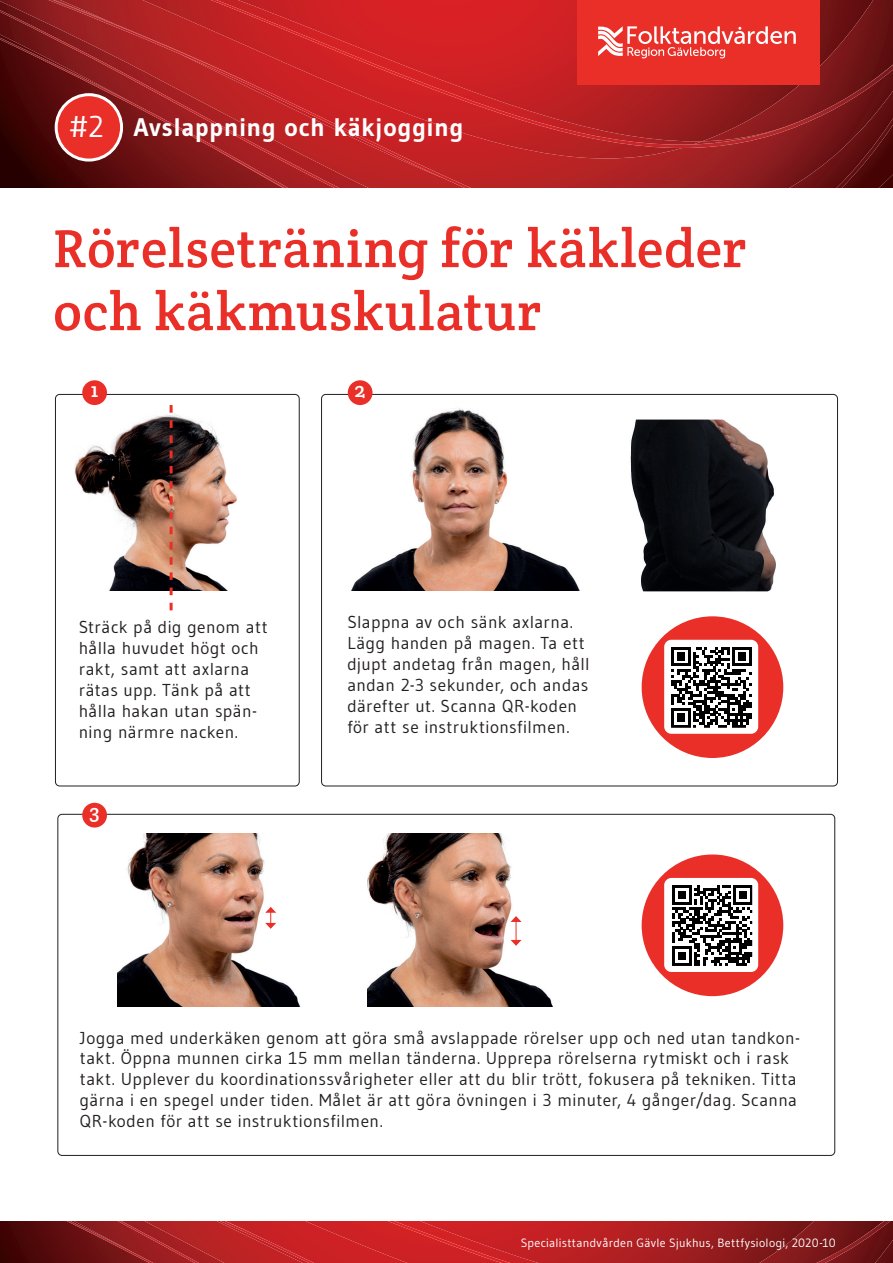
<style>
.page{position:relative;width:893px;height:1263px;background:#fff}
.page>*{position:absolute;margin:0;border:0;box-sizing:border-box;transform-origin:0 0}
.t1{font:54px/63px "Crete Round";letter-spacing:.015em;color:#ea2f29}
.t2{font:700 25.35px "Gudea";letter-spacing:.025em;color:#fff}
.t3{font:21px "Crete Round";color:#fff}
.t4{font:17.25px/21px "Gudea";letter-spacing:.025em;color:#231f20}
.t5{font:12px "Gudea";letter-spacing:.025em;color:#fff}
.s1{font-weight:400;font-size:30px}
</style>
<div class="page">
<svg style="left:48px;top:0;width:163px;height:10px;background:#ab2426"></svg>
<svg style="left:211px;top:0;width:682px;height:10px;background:#c01f22"></svg>
<svg style="left:0;top:10px;width:893px;height:178px;background:#a31e20"></svg>
<svg style="left:314px;top:1221px;width:579px;height:42px;background:#ac1e21"></svg>
<svg style="left:0;top:1221px;width:314px;height:42px;background:#951b1d"></svg>
<div style="left:577px;top:0;width:242px;height:84px;background:#ea2f29"></div>
<svg style="left:598px;top:26px;width:198px;height:32px"></svg>
<div style="left:642px;top:854px;width:141px;height:142px;background:#ea2f29;border-radius:50%"></div>
<svg style="left:671px;top:885px;width:80px;height:80px;background:#747475"></svg>
<div style="left:664px;top:878px;width:94px;height:94px;border:6px solid #fff;border-radius:4px"></div>
<div style="left:642px;top:616px;width:141px;height:142px;background:#ea2f29;border-radius:50%"></div>
<svg style="left:671px;top:647px;width:80px;height:80px;background:#6f6f70"></svg>
<div style="left:664px;top:640px;width:94px;height:94px;border:6px solid #fff;border-radius:4px"></div>
<img style="left:75px;top:406px;width:162px;height:184px">
<img style="left:348px;top:396px;width:231px;height:194px">
<img style="left:630px;top:420px;width:146px;height:171px">
<img style="left:118px;top:834px;width:182px;height:172px">
<img style="left:368px;top:834px;width:186px;height:173px">
<div style="left:55px;top:394px;width:244px;height:392px;border:1px solid #231f20;border-radius:4px"></div>
<div style="left:82px;top:380px;width:25px;height:25px;background:#ea2f29;border-radius:50%"></div>
<div style="left:82px;top:803px;width:25px;height:24px;background:#ea2f29;border-radius:50%"></div>
<div style="left:348px;top:380px;width:24px;height:25px;background:#ea2f29;border-radius:50%"></div>
<svg style="left:170px;top:405px;width:3px;height:205px"></svg>
<svg style="left:265px;top:907px;width:11px;height:22px"></svg>
<svg style="left:511px;top:916px;width:10px;height:30px"></svg>
<div style="left:56px;top:95px;width:66px;height:65px;background:#ea2f29;border-radius:50%"></div>
<div style="left:55px;top:93px;width:68px;height:69px;border:3px solid #fff;border-radius:50%"></div>
<h2 class="t2" style="left:70px;top:112px;width:395px"><span class="s1">#2</span> Avslappning och käkjogging</h2>
<h1 class="t1" style="left:53px;top:216px;width:695px">Rörelseträning för käkleder och käkmuskulatur</h1>
<p class="t3" style="left:91px;top:376px;width:9px">1</p>
<p class="t3" style="left:355px;top:376px;width:13px">2</p>
<p class="t4" style="left:79px;top:616px;width:191px">Sträck på dig genom att hålla huvudet högt och rakt, samt att axlarna rätas upp. Tänk på att hålla hakan utan spän&shy;ning närmre nacken.</p>
<p class="t4" style="left:347px;top:611px;width:244px">Slappna av och sänk axlarna.<br>Lägg handen på magen. Ta ett djupt andetag från magen, håll andan 2-3 sekunder, och andas därefter ut. Scanna QR-koden för att se instruktionsfilmen.</p>
<p class="t3" style="left:90px;top:798px;width:12px">3</p>
<p class="t4" style="left:80px;top:1027px;width:722px">Jogga med underkäken genom att göra små avslappade rörelser upp och ned utan tandkon&shy;takt. Öppna munnen cirka 15 mm mellan tänderna. Upprepa rörelserna rytmiskt och i rask takt. Upplever du koordinationssvårigheter eller att du blir trött, fokusera på tekniken. Titta gärna i en spegel under tiden. Målet är att göra övningen i 3 minuter, 4 gånger/dag. Scanna QR-koden för att se instruktionsfilmen.</p>
<p class="t5" style="left:521px;top:1235px;width:317px">Specialisttandvården Gävle Sjukhus, Bettfysiologi, 2020-10</p>
</div>
